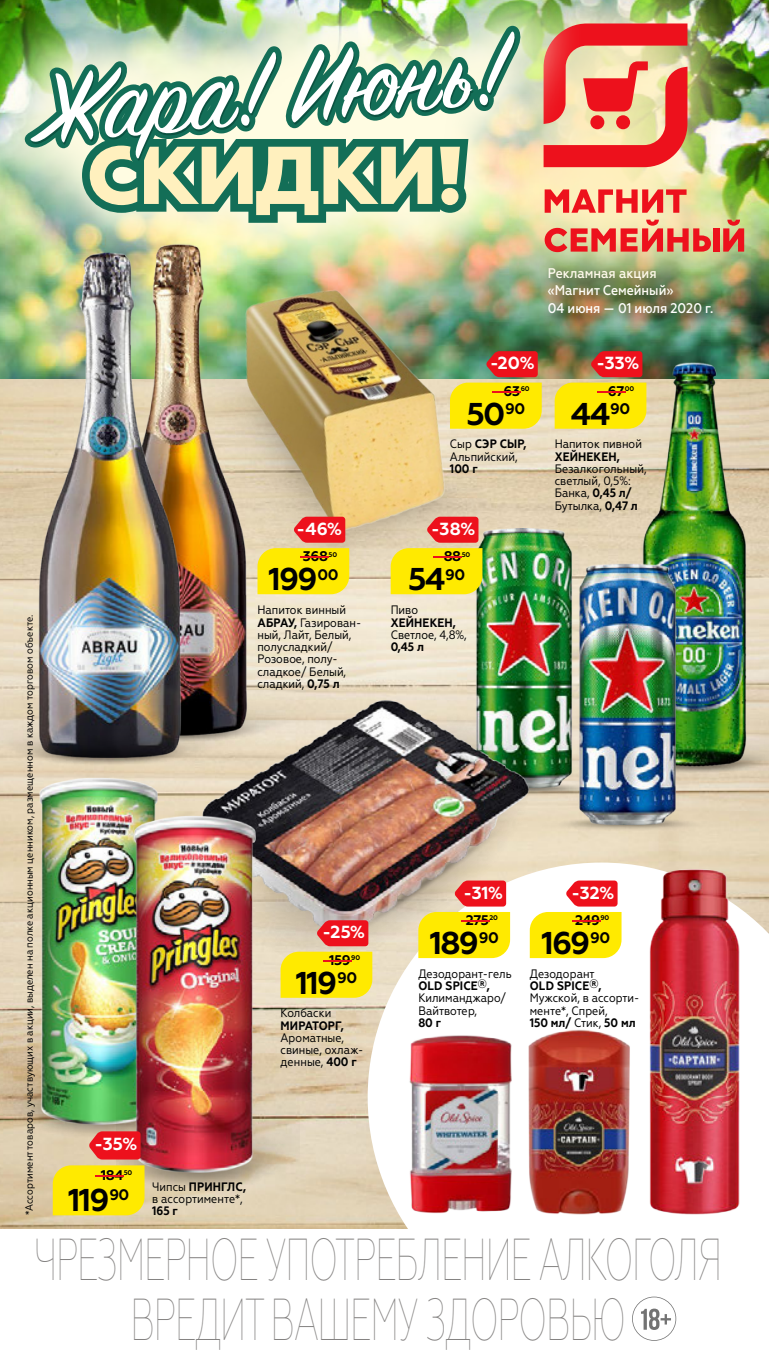
<style>
.page{position:relative;width:769px;height:1365px;background:#fff}
.page>*{position:absolute;margin:0;border:0;box-sizing:border-box;transform-origin:0 0}
.t1{font:100 59.15px/59.5px "Geometria Narrow";letter-spacing:-.03em;color:#858382;text-align:center;scale:.67 1}
.t2{font:700 31.5px "Geometria";letter-spacing:-.05em;color:#000}
.t3{font:700 17.5px "Geometria";color:#fff}
.t4{font:500 14px/17.5px "Geometria Narrow";color:#fff}
.t5{font:700 14px "Geometria";letter-spacing:-.03em;color:#000}
.t6{font:12.25px/12.2px "Geometria Narrow";color:#000}
.t7{font:10.5px "Geometria Narrow";color:#000}
.t8{font:700 6.83px "Geometria";letter-spacing:-.03em;color:#000}
.s1{font-size:14px;color:#ed111c}
.s2{font-weight:700}
</style>
<div class="page">
<img style="left:0;top:289px;width:769px;height:90px">
<img style="left:0;top:379px;width:769px;height:849px">
<svg style="left:368px;top:862px;width:401px;height:366px"></svg>
<svg style="left:543px;top:322px;width:184px;height:6px"></svg>
<img style="left:487px;top:0;width:282px;height:322px">
<svg style="left:585px;top:23px;width:102px;height:144px;background:#ec7663"></svg>
<div style="left:616px;top:115px;width:14px;height:14px;background:#ed111c;border-radius:50%"></div>
<div style="left:590px;top:115px;width:14px;height:14px;background:#ed111c;border-radius:50%"></div>
<svg style="left:585px;top:189px;width:101px;height:24px;background:#f27b68"></svg>
<div style="left:713px;top:228px;width:6px;height:23px;background:#ed111c"></div>
<svg style="left:723px;top:220px;width:21px;height:31px"></svg>
<svg style="left:585px;top:220px;width:126px;height:32px;background:#ea866c"></svg>
<img style="left:0;top:0;width:585px;height:289px">
<svg style="left:25px;top:26px;width:497px;height:197px;background:#a9c6a8"></svg>
<svg style="left:632px;top:1296px;width:44px;height:44px"></svg>
<img style="left:270px;top:421px;width:317px;height:182px">
<img style="left:270px;top:261px;width:217px;height:302px">
<img style="left:644px;top:860px;width:117px;height:361px">
<img style="left:409px;top:1063px;width:106px;height:152px">
<img style="left:521px;top:1063px;width:112px;height:152px">
<img style="left:466px;top:529px;width:115px;height:74px">
<img style="left:749px;top:715px;width:20px;height:59px">
<img style="left:639px;top:351px;width:110px;height:425px">
<img style="left:646px;top:812px;width:69px;height:21px">
<img style="left:566px;top:563px;width:124px;height:261px">
<img style="left:90px;top:243px;width:180px;height:360px">
<img style="left:21px;top:252px;width:193px;height:447px">
<img style="left:0;top:699px;width:133px;height:66px">
<img style="left:133px;top:603px;width:513px;height:460px">
<img style="left:194px;top:681px;width:343px;height:265px">
<svg style="left:418px;top:880px;width:92px;height:78px;background:#f3bf37"></svg>
<svg style="left:427px;top:516px;width:51px;height:26px"></svg>
<div style="left:391px;top:548px;width:91px;height:46px;background:#ffea00"></div>
<svg style="left:530px;top:880px;width:91px;height:78px"></svg>
<svg style="left:555px;top:351px;width:91px;height:77px;background:#e1ad1e"></svg>
<svg style="left:294px;top:516px;width:51px;height:26px"></svg>
<div style="left:257px;top:548px;width:92px;height:46px;background:#ffea00"></div>
<img style="left:0;top:1023px;width:105px;height:155px">
<img style="left:25px;top:767px;width:136px;height:366px">
<img style="left:116px;top:1075px;width:183px;height:154px">
<img style="left:105px;top:810px;width:152px;height:367px">
<svg style="left:89px;top:1131px;width:52px;height:28px"></svg>
<div style="left:53px;top:1165px;width:92px;height:50px;background:#ffea00"></div>
<svg style="left:450px;top:351px;width:92px;height:77px;background:#dab226"></svg>
<svg style="left:281px;top:920px;width:91px;height:77px;background:#f2bd34"></svg>
<p class="t7" style="left:23px;top:1215px;width:602px;rotate:-90deg">*Ассортимент товаров, участвующих в акции, выделен на полке акционным ценником, размещенном в каждом торговом объекте.</p>
<p class="t4" style="left:548px;top:264px;width:167px">Рекламная акция<br>«Магнит Семейный»<br>04 июня — 01 июля 2020 г.</p>
<p class="t3" style="left:490px;top:353px;width:46px">-20%</p>
<p class="t2" style="left:467px;top:395px;width:60px">50<sup>90</sup></p>
<p class="t5" style="left:504px;top:382px;width:18px">63</p>
<p class="t8" style="left:484px;top:384px;width:47px"><span class="s1">-</span>60</p>
<p class="t3" style="left:596px;top:353px;width:45px">-33%</p>
<p class="t2" style="left:571px;top:395px;width:61px">44<sup>90</sup></p>
<p class="t5" style="left:608px;top:382px;width:18px">67</p>
<p class="t8" style="left:589px;top:384px;width:47px"><span class="s1">-</span>00</p>
<p class="t6" style="left:450px;top:438px;width:78px">Сыр <span class="s2">СЭР СЫР,<br></span>Альпийский,<br><span class="s2">100 г</span></p>
<p class="t6" style="left:555px;top:438px;width:93px">Напиток пивной<br><span class="s2">ХЕЙНЕКЕН,<br></span>Безалкогольный, светлый, 0,5%:<br>Банка, <span class="s2">0,45 л/<br></span>Бутылка, <span class="s2">0,47 л</span></p>
<p class="t3" style="left:297px;top:518px;width:47px">-46%</p>
<p class="t2" style="left:268px;top:560px;width:72px">199<sup>00</sup></p>
<p class="t5" style="left:303px;top:548px;width:27px">368</p>
<p class="t8" style="left:292px;top:550px;width:47px"><span class="s1">-</span>50</p>
<p class="t3" style="left:431px;top:518px;width:46px">-38%</p>
<p class="t2" style="left:408px;top:560px;width:59px">54<sup>90</sup></p>
<p class="t5" style="left:444px;top:548px;width:19px">88</p>
<p class="t8" style="left:425px;top:550px;width:47px"><span class="s1">-</span>50</p>
<p class="t6" style="left:257px;top:604px;width:105px">Напиток винный<br><span class="s2">АБРАУ,</span> Газирован&shy;ный, Лайт, Белый, полусладкий/<br>Розовое, полу&shy;сладкое/ Белый, сладкий, <span class="s2">0,75 л</span></p>
<p class="t6" style="left:391px;top:604px;width:78px">Пиво<br><span class="s2">ХЕЙНЕКЕН,<br></span>Светлое, 4,8%,<br><span class="s2">0,45 л</span></p>
<p class="t3" style="left:94px;top:1133px;width:45px">-35%</p>
<p class="t2" style="left:68px;top:1181px;width:63px">119<sup>90</sup></p>
<p class="t5" style="left:101px;top:1166px;width:24px">184</p>
<p class="t8" style="left:87px;top:1168px;width:47px"><span class="s1">-</span>50</p>
<p class="t6" style="left:152px;top:1180px;width:95px">Чипсы <span class="s2">ПРИНГЛС, </span>в ассортименте*,<br><span class="s2">165 г</span></p>
<p class="t3" style="left:323px;top:921px;width:44px">-25%</p>
<p class="t2" style="left:296px;top:964px;width:63px">119<sup>90</sup></p>
<p class="t5" style="left:329px;top:951px;width:23px">159</p>
<p class="t8" style="left:315px;top:953px;width:47px"><span class="s1">-</span>90</p>
<p class="t6" style="left:281px;top:1006px;width:84px">Колбаски<br><span class="s2">МИРАТОРГ,<br></span>Ароматные, свиные, охлаж&shy;денные, <span class="s2">400 г</span></p>
<p class="t3" style="left:463px;top:882px;width:41px">-31%</p>
<p class="t2" style="left:430px;top:924px;width:71px">189<sup>90</sup></p>
<p class="t5" style="left:466px;top:911px;width:25px">275</p>
<p class="t8" style="left:452px;top:913px;width:47px"><span class="s1">-</span>20</p>
<p class="t3" style="left:571px;top:882px;width:45px">-32%</p>
<p class="t2" style="left:541px;top:924px;width:70px">169<sup>90</sup></p>
<p class="t5" style="left:575px;top:911px;width:26px">249</p>
<p class="t8" style="left:564px;top:913px;width:47px"><span class="s1">-</span>90</p>
<p class="t6" style="left:418px;top:967px;width:95px">Дезодорант- гель<br><span class="s2">OLD SPICE®,<br></span>Килиманджаро/<br>Вайтвотер,<br><span class="s2">80 г</span></p>
<p class="t6" style="left:530px;top:967px;width:111px">Дезодорант<br><span class="s2">OLD SPICE®,<br></span>Мужской, в ассорти&shy;менте*, Спрей,<br><span class="s2">150 мл/</span> Стик, <span class="s2">50 мл</span></p>
<p class="t1" style="left:34px;top:1229px;width:1029px">ЧРЕЗМЕРНОЕ УПОТРЕБЛЕНИЕ АЛКОГОЛЯ<br>ВРЕДИТ ВАШЕМУ ЗДОРОВЬЮ</p>
</div>
